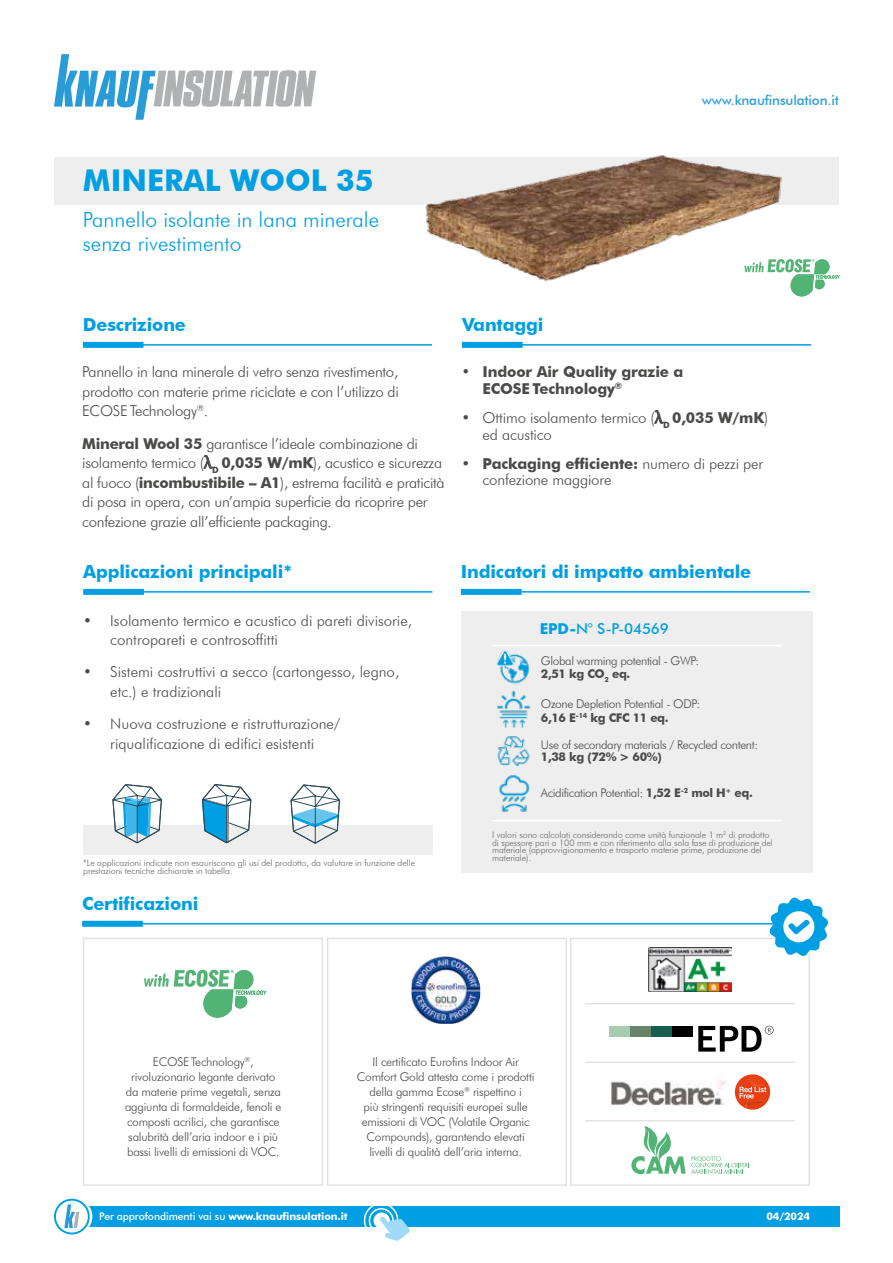
<style>
.page{position:relative;width:893px;height:1263px;background:#fff}
.page>*{position:absolute;margin:0;border:0;box-sizing:border-box;transform-origin:0 0}
.t1{font:700 30px "Futura BT";color:#009fe3}
.t2{font:300 21px/24px "Futura BT";color:#009fe3}
.t3{font:700 18px "Futura BT";letter-spacing:-.01em;color:#009fe3}
.t4{font:300 15px/19.5px "Futura BT";letter-spacing:-.01em;color:#4a4a49}
.t5{font:700 15px/16.5px "Futura BT";letter-spacing:-.01em;color:#4a4a49}
.t6{font:500 15px "Futura BT";letter-spacing:-.01em;color:#009fe3}
.t7{font:500 13.5px "Futura BT";letter-spacing:-.01em;color:#299cd8}
.t8{font:300 12px/15px "Futura BT";letter-spacing:-.02em;color:#4a4a49;text-align:center}
.t9{font:700 12px "Futura BT";letter-spacing:-.03em;color:#4a4a49}
.t10{font:500 10.5px "Futura BT";letter-spacing:-.01em;color:#fff}
.t11{font:700 10.5px "Futura BT";letter-spacing:-.01em;color:#fff}
.t12{font:300 9px/7.5px "Futura BT";letter-spacing:-.01em;color:#6a6a69}
.s1{font-weight:700}
.s2{font-family:"Minion Pro";font-weight:500;font-size:18px}
</style>
<div class="page">
<div style="left:73px;top:1206px;width:767px;height:21px;background:#009fe3"></div>
<svg style="left:58px;top:1200px;width:33px;height:33px"></svg>
<div style="left:57px;top:1199px;width:35px;height:35px;border:2px solid #fff;border-radius:50%"></div>
<svg style="left:55px;top:1200px;width:34px;height:33px"></svg>
<div style="left:54px;top:1199px;width:36px;height:35px;border:2px solid #009fe3;border-radius:50%"></div>
<svg style="left:64px;top:1204px;width:15px;height:24px"></svg>
<div style="left:374px;top:1212px;width:16px;height:17px;background:#fff;border-radius:50%"></div>
<div style="left:369px;top:1208px;width:25px;height:25px;border:2px solid #fff;border-radius:50%"></div>
<div style="left:364px;top:1203px;width:34px;height:34px;border:2px solid #fff;border-radius:50%"></div>
<svg style="left:380px;top:1217px;width:30px;height:24px"></svg>
<div style="left:83px;top:938px;width:240px;height:248px;border:2px solid #e3e3e3"></div>
<div style="left:327px;top:938px;width:240px;height:248px;border:2px solid #e3e3e3"></div>
<div style="left:570px;top:938px;width:240px;height:248px;border:2px solid #e3e3e3"></div>
<svg style="left:54px;top:54px;width:262px;height:66px"></svg>
<div style="left:54px;top:157px;width:785px;height:47px;background:#eee"></div>
<hr style="left:83px;top:344px;width:349px;height:2px;background:#009fe3">
<div style="left:83px;top:342px;width:61px;height:6px;background:#009fe3"></div>
<hr style="left:462px;top:344px;width:349px;height:2px;background:#009fe3">
<div style="left:462px;top:342px;width:61px;height:6px;background:#009fe3"></div>
<hr style="left:461px;top:591px;width:349px;height:2px;background:#009fe3">
<div style="left:461px;top:589px;width:61px;height:6px;background:#009fe3"></div>
<hr style="left:82px;top:923px;width:728px;height:1px;background:#009fe3">
<div style="left:82px;top:921px;width:61px;height:6px;background:#009fe3"></div>
<svg style="left:144px;top:970px;width:122px;height:48px"></svg>
<img style="left:412px;top:956px;width:68px;height:68px">
<div style="left:461px;top:612px;width:351px;height:261px;background:#eee"></div>
<img style="left:499px;top:775px;width:31px;height:37px">
<img style="left:497px;top:690px;width:34px;height:38px">
<img style="left:496px;top:649px;width:34px;height:35px">
<img style="left:497px;top:736px;width:33px;height:29px">
<img style="left:410px;top:154px;width:390px;height:143px">
<div style="left:83px;top:825px;width:349px;height:29px;background:#eee"></div>
<hr style="left:83px;top:591px;width:349px;height:2px;background:#009fe3">
<div style="left:83px;top:589px;width:61px;height:6px;background:#009fe3"></div>
<svg style="left:290px;top:784px;width:50px;height:60px"></svg>
<svg style="left:202px;top:784px;width:50px;height:60px"></svg>
<svg style="left:112px;top:784px;width:50px;height:60px"></svg>
<svg style="left:769px;top:897px;width:59px;height:59px"></svg>
<hr style="left:492px;top:645px;width:290px;height:1px;background:#fff">
<hr style="left:492px;top:820px;width:290px;height:1px;background:#fff">
<svg style="left:744px;top:259px;width:96px;height:37px"></svg>
<div style="left:651px;top:1026px;width:21px;height:10px;background:#175e52"></div>
<div style="left:630px;top:1026px;width:21px;height:10px;background:#66856b"></div>
<div style="left:609px;top:1026px;width:21px;height:10px;background:#a6ccb0"></div>
<div style="left:672px;top:1026px;width:21px;height:10px;background:#000"></div>
<svg style="left:698px;top:1026px;width:75px;height:25px"></svg>
<img style="left:648px;top:948px;width:83px;height:43px">
<hr style="left:585px;top:1003px;width:210px;height:1px;background:#e3e3e3">
<hr style="left:585px;top:1120px;width:210px;height:1px;background:#e3e3e3">
<svg style="left:631px;top:1126px;width:118px;height:48px"></svg>
<img style="left:610px;top:1079px;width:116px;height:27px">
<div style="left:735px;top:1074px;width:35px;height:36px;background:#e73f11;border-radius:50%"></div>
<svg style="left:739px;top:1075px;width:27px;height:33px"></svg>
<hr style="left:585px;top:1061px;width:210px;height:2px;background:#e3e3e3">
<h1 class="t1" style="left:83px;top:162px;width:292px">MINERAL WOOL 35</h1>
<h2 class="t2" style="left:83px;top:208px;width:298px">Pannello isolante in lana minerale senza rivestimento</h2>
<p class="t3" style="left:83px;top:314px;width:104px">Descrizione</p>
<p class="t3" style="left:462px;top:314px;width:83px">Vantaggi</p>
<p class="t7" style="left:702px;top:92px;width:139px">www.knaufinsulation.it</p>
<p class="t4" style="left:82px;top:362px;width:318px;text-align:justify">Pannello in lana minerale di vetro senza rivestimento, prodotto con materie prime riciclate e con l’utilizzo di ECOSE Technology<sup>®</sup>.</p>
<p class="t4" style="left:82px;top:433px;width:364px"><span class="s1">Mineral Wool 35</span> garantisce l’ideale combinazione di isolamento termico (<span class="s2">λ</span><sub>D</sub> <span class="s1">0,035 W/mK</span>), acustico e sicurezza al fuoco (<span class="s1">incombustibile – A1</span>), estrema facilità e praticità di posa in opera, con un’ampia superficie da ricoprire per confezione grazie all’efficiente packaging.</p>
<p class="t3" style="left:83px;top:561px;width:211px">Applicazioni principali*</p>
<p class="t4" style="left:110px;top:610px;width:303px;text-indent:-27px">• Isolamento termico e acustico di pareti divisorie, contropareti e controsoffitti</p>
<p class="t4" style="left:110px;top:662px;width:291px;text-indent:-27px">• Sistemi costruttivi a secco (cartongesso, legno, etc.) e tradizionali</p>
<p class="t4" style="left:83px;top:714px;width:258px;text-align:center">• Nuova costruzione e ristrutturazione/ riqualificazione di edifici esistenti</p>
<p class="t12" style="left:83px;top:859px;width:333px">*Le applicazioni indicate non esauriscono gli usi del prodotto, da valutare in funzione delle prestazioni tecniche dichiarate in tabella.</p>
<p class="t3" style="left:82px;top:893px;width:118px">Certificazioni</p>
<p class="t5" style="left:483px;top:364px;width:202px;text-indent:-21px">• Indoor Air Quality grazie a<br>ECOSE Technology<sup>®</sup></p>
<p class="t4" style="left:483px;top:409px;width:287px;line-height:16.5px;text-indent:-21px">• Ottimo isolamento termico (<span class="s2">λ</span><sub>D</sub> <span class="s1">0,035 W/mK</span>) ed acustico</p>
<p class="t4" style="left:483px;top:455px;width:282px;line-height:16.5px;text-indent:-21px"><span class="s1">• Packaging efficiente:</span> numero di pezzi per confezione maggiore</p>
<p class="t3" style="left:461px;top:561px;width:292px">Indicatori di impatto ambientale</p>
<p class="t6" style="left:540px;top:619px;width:131px"><span class="s1">EPD-</span>N° S-P-04569</p>
<p class="t8" style="left:541px;top:654px;width:160px;line-height:13.5px;text-align:left">Global warming potential - GWP:<br><span class="s1">2,51 kg CO</span><sub>2</sub> <span class="s1">eq.</span></p>
<p class="t8" style="left:541px;top:697px;width:161px;line-height:13.5px;text-align:left">Ozone Depletion Potential - ODP:<br><span class="s1">6,16 E</span><sup>-14</sup> <span class="s1">kg CFC 11 eq.</span></p>
<p class="t8" style="left:541px;top:737px;width:219px">Use of secondary materials / Recycled content:</p>
<p class="t9" style="left:541px;top:750px;width:122px">1,38 kg (72% &gt; 60%)</p>
<p class="t8" style="left:541px;top:785px;width:213px">Acidification Potential: <span class="s1">1,52 E</span><sup>-2</sup> <span class="s1">mol H</span><sup>+</sup> <span class="s1">eq.</span></p>
<p class="t12" style="left:492px;top:831px;width:282px">I valori sono calcolati considerando come unità funzionale 1 m<sup>2</sup> di prodotto di spessore pari a 100 mm e con riferimento alla sola fase di produzione del materiale (approvvigionamento e trasporto materie prime, produzione del materiale).</p>
<p class="t8" style="left:125px;top:1054px;width:158px">ECOSE Technology<sup>®</sup>, rivoluzionario legante derivato da materie prime vegetali, senza aggiunta di formaldeide, fenoli e composti acrilici, che garantisce salubrità dell’aria indoor e i più bassi livelli di emissioni di VOC.</p>
<p class="t8" style="left:357px;top:1054px;width:179px">Il certificato Eurofins Indoor Air Comfort Gold attesta come i prodotti della gamma Ecose<sup>®</sup> rispettino i<br>più stringenti requisiti europei sulle emissioni di VOC (Volatile Organic Compounds), garantendo elevati livelli di qualità dell’aria interna.</p>
<p class="t10" style="left:99px;top:1210px;width:250px">Per approfondimenti vai su <span class="s1">www.knaufinsulation.it</span></p>
<p class="t11" style="left:766px;top:1210px;width:45px">04/2024</p>
</div>
